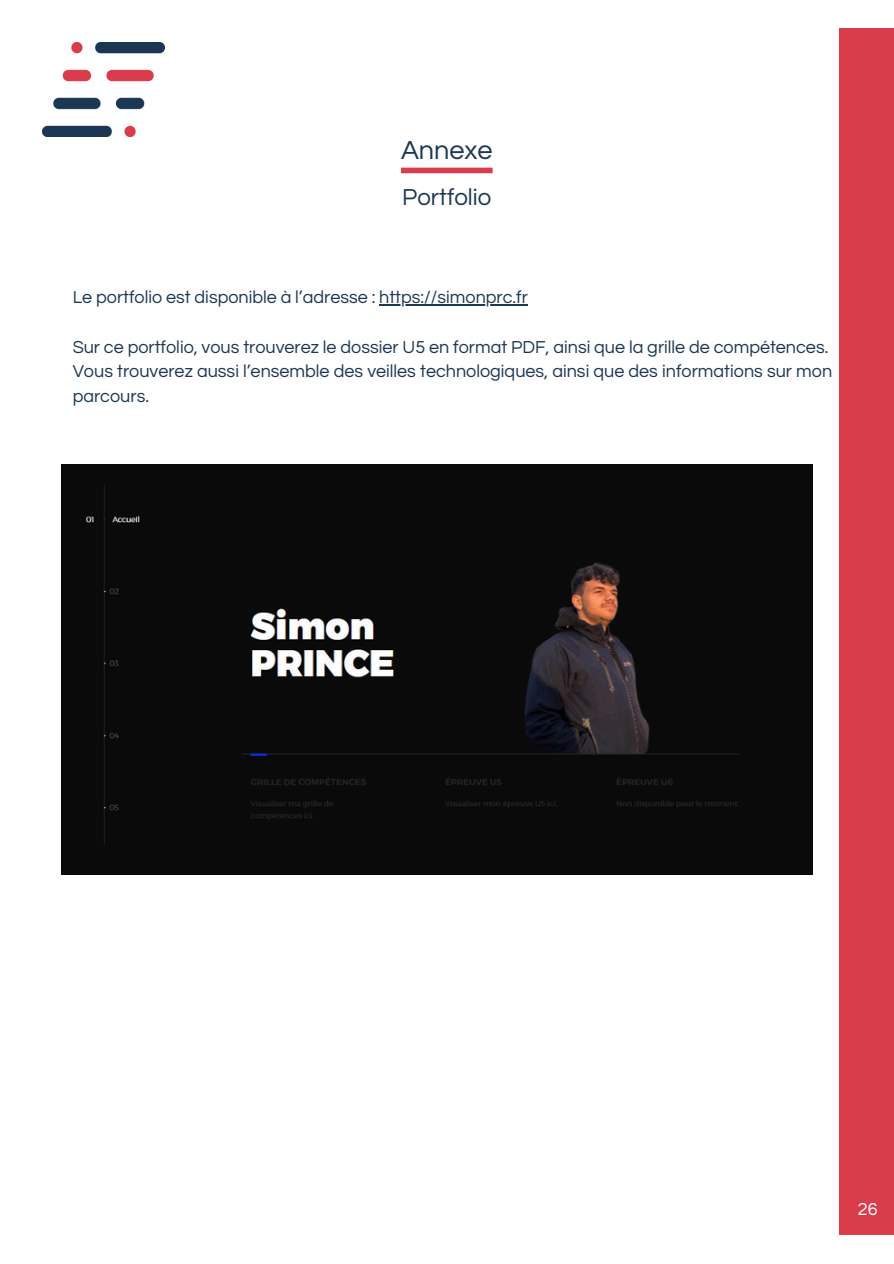
<style>
.page{position:relative;width:894px;height:1264px;background:#fff}
.page>*{position:absolute;margin:0;border:0;box-sizing:border-box;transform-origin:0 0}
.t1{font:27px "Questrial";color:#1c3753}
.t2{font:24px "Questrial";color:#1c3753}
.t3{font:18px/24.8px "Questrial";color:#1c3753}
.t4{font:18px "Questrial";color:#fff}
</style>
<div class="page">
<div style="left:401px;top:168px;width:91px;height:5px;background:#d93d4c"></div>
<div style="left:839px;top:29px;width:54px;height:1205px;background:#d93d4c"></div>
<img style="left:42px;top:43px;width:122px;height:93px">
<img style="left:61px;top:465px;width:751px;height:409px">
<hr style="left:379px;top:304px;width:149px;height:1px;background:#1c3753">
<p class="t1" style="left:401px;top:137px;width:93px">Annexe</p>
<h1 class="t2" style="left:402px;top:185px;width:90px">Portfolio</h1>
<h2 class="t3" style="left:73px;top:285px;width:456px">Le portfolio est disponible à l’adresse : https://simonprc.fr</h2>
<p class="t3" style="left:73px;top:334px;width:757px">Sur ce portfolio, vous trouverez le dossier U5 en format PDF, ainsi que la grille de compétences.</p>
<p class="t3" style="left:73px;top:359px;width:760px">Vous trouverez aussi l’ensemble des veilles technologiques, ainsi que des informations sur mon parcours.</p>
<p class="t4" style="left:857px;top:1199px;width:21px">26</p>
</div>
